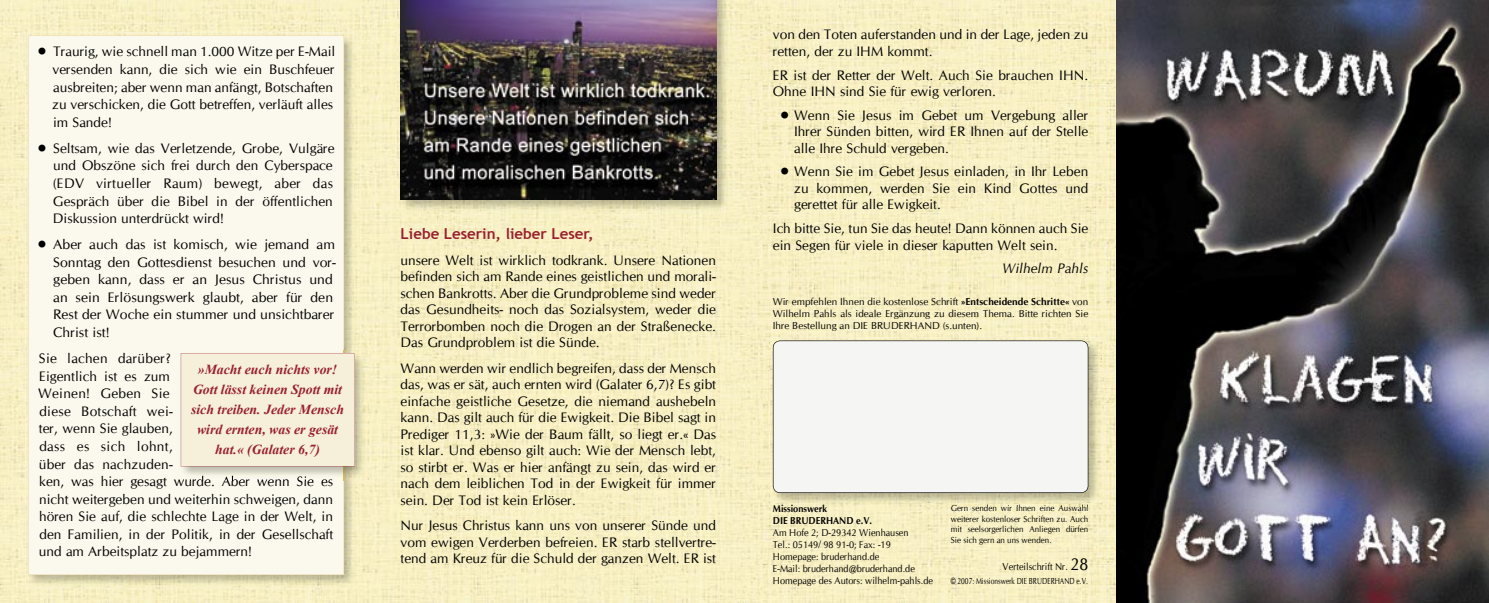
<style>
.page{position:relative;width:1489px;height:603px;background:#fff}
.page>*{position:absolute;margin:0;border:0;box-sizing:border-box;transform-origin:0 0}
.t1{font:700 15px "Trebuchet MS";color:#98202f}
.t2{font:13.75px/17.5px "Cg Omega";color:#000}
.t3{font:italic 700 13.75px/20px "Times New Roman";color:#98202f;text-align:center}
.t4{font:italic 13.75px "Cg Omega";color:#000}
.t5{font:10px/12px "Cg Omega";color:#000;text-align:justify}
.t6{font:10px/12px "Cg Omega";color:#000;scale:.92 1}
.t7{font:700 10px/12px "Cg Omega";color:#000;scale:.92 1}
.t8{font:8.75px/10.5px "Cg Omega";color:#000;text-align:justify;scale:.92 1}
.t9{font:8.75px "Cg Omega";color:#000;scale:.76 1}
.s1{font-weight:700}
.s2{font-size:17.5px}
.s3{font-family:"Arial"}
</style>
<div class="page">
<img style="left:0;top:0;width:398px;height:43px">
<img style="left:701px;top:0;width:415px;height:301px">
<img style="left:0;top:43px;width:44px;height:559px">
<img style="left:350px;top:43px;width:87px;height:559px">
<img style="left:437px;top:213px;width:264px;height:389px">
<img style="left:700px;top:301px;width:87px;height:301px">
<img style="left:787px;top:301px;width:329px;height:43px">
<img style="left:1095px;top:344px;width:21px;height:258px">
<img style="left:787px;top:506px;width:308px;height:96px">
<img style="left:44px;top:588px;width:306px;height:14px">
<img style="left:951px;top:506px;width:137px;height:5px">
<img style="left:25px;top:33px;width:332px;height:42px">
<img style="left:25px;top:75px;width:42px;height:513px">
<img style="left:344px;top:75px;width:13px;height:275px">
<img style="left:316px;top:480px;width:41px;height:108px">
<img style="left:67px;top:574px;width:249px;height:14px">
<div style="left:28px;top:35px;width:316px;height:539px;background:#fbf8ed"></div>
<img style="left:1116px;top:0;width:372px;height:602px">
<img style="left:398px;top:0;width:331px;height:213px">
<img style="left:400px;top:0;width:316px;height:199px">
<img style="left:770px;top:337px;width:331px;height:169px">
<img style="left:951px;top:504px;width:137px;height:2px">
<div style="left:772px;top:340px;width:316px;height:153px;background:#f5f5f4"></div>
<img style="left:178px;top:350px;width:190px;height:130px">
<img style="left:178px;top:475px;width:155px;height:5px">
<img style="left:344px;top:350px;width:1px;height:130px">
<div style="left:181px;top:353px;width:173px;height:113px;background:#f6efda"></div>
<p class="t2" style="left:52px;top:43px;width:284px;text-indent:-15px">• Traurig, wie schnell man 1.000 Witze per E-Mail versenden kann, die sich wie ein Buschfeuer ausbreiten; aber wenn man anfängt, Botschaften zu verschicken, die Gott betreffen, verläuft alles im Sande!</p>
<p class="t2" style="left:53px;top:140px;width:283px;text-indent:-16px">• Seltsam, wie das Verletzende, Grobe, Vulgäre und Obszöne sich frei durch den Cyberspace (EDV virtueller Raum) bewegt, aber das Gespräch über die Bibel in der öffentlichen Diskussion unterdrückt wird!</p>
<p class="t2" style="left:53px;top:236px;width:284px;text-indent:-16px">• Aber auch das ist komisch, wie jemand am Sonntag den Gottesdienst besuchen und vor&shy;geben kann, dass er an Jesus Christus und an sein Erlösungswerk glaubt, aber für den Rest der Woche ein stummer und unsichtbarer Christ ist!</p>
<p class="t2" style="left:38px;top:350px;width:296px">Sie lachen darüber?<br>Eigentlich ist es zum<br>Weinen! Geben Sie<br>diese Botschaft wei-<br>ter, wenn Sie glauben,<br>dass es sich lohnt,<br>über das nachzuden-<br>ken, was hier gesagt wurde. Aber wenn Sie es nicht weitergeben und weiterhin schweigen, dann hören Sie auf, die schlechte Lage in der Welt, in den Familien, in der Politik, in der Gesellschaft und am Arbeitsplatz zu bejammern!</p>
<p class="t3" style="left:191px;top:358px;width:154px">»Macht euch nichts vor!<br>Gott lässt keinen Spott mit sich treiben. Jeder Mensch wird ernten, was er gesät hat.« (Galater 6,7)</p>
<p class="t1" style="left:400px;top:224px;width:195px">Liebe Leserin, lieber Leser,</p>
<p class="t2" style="left:400px;top:252px;width:317px;line-height:16.5px;text-align:justify">unsere Welt ist wirklich todkrank. Unsere Nationen befinden sich am Rande eines geistlichen und morali&shy;schen Bankrotts. Aber die Grundprobleme sind weder das Gesundheits- noch das Sozialsystem, weder die Terrorbomben noch die Drogen an der Straßenecke.<br>Das Grundproblem ist die Sünde.</p>
<p class="t2" style="left:400px;top:360px;width:317px;line-height:16.5px;text-align:justify">Wann werden wir endlich begreifen, dass der Mensch das, was er sät, auch ernten wird (Galater 6,7)? Es gibt einfache geistliche Gesetze, die niemand aushebeln kann. Das gilt auch für die Ewigkeit. Die Bibel sagt in Prediger 11,3: »Wie der Baum fällt, so liegt er.« Das ist klar. Und ebenso gilt auch: Wie der Mensch lebt, so stirbt er. Was er hier anfängt zu sein, das wird er nach dem leiblichen Tod in der Ewigkeit für immer sein. Der Tod ist kein Erlöser.</p>
<p class="t2" style="left:400px;top:517px;width:317px;line-height:16.5px;text-align:justify">Nur Jesus Christus kann uns von unserer Sünde und vom ewigen Verderben befreien. ER starb stellvertre&shy;tend am Kreuz für die Schuld der ganzen Welt. ER ist</p>
<p class="t2" style="left:772px;top:27px;width:317px;line-height:16.5px">von den Toten auferstanden und in der Lage, jeden zu retten, der zu IHM kommt.</p>
<p class="t2" style="left:772px;top:67px;width:317px;line-height:16.5px">ER ist der Retter der Welt. Auch Sie brauchen IHN.<br>Ohne IHN sind Sie für ewig verloren.</p>
<p class="t2" style="left:794px;top:107px;width:296px;line-height:16.5px;text-align:justify;text-indent:-14px">• Wenn Sie Jesus im Gebet um Vergebung aller Ihrer Sünden bitten, wird ER Ihnen auf der Stelle alle Ihre Schuld vergeben.</p>
<p class="t2" style="left:794px;top:163px;width:296px;line-height:16.5px;text-align:justify;text-indent:-14px">• Wenn Sie im Gebet Jesus einladen, in Ihr Leben zu kommen, werden Sie ein Kind Gottes und gerettet für alle Ewigkeit.</p>
<p class="t2" style="left:772px;top:220px;width:317px;line-height:16.5px">Ich bitte Sie, tun Sie das heute! Dann können auch Sie ein Segen für viele in dieser kaputten Welt sein.</p>
<p class="t4" style="left:1002px;top:260px;width:87px">Wilhelm Pahls</p>
<p class="t5" style="left:772px;top:295px;width:317px">Wir empfehlen Ihnen die kostenlose Schrift <span class="s1">»Entscheidende Schritte«</span> von Wilhelm Pahls als ideale Ergänzung zu diesem Thema. Bitte richten Sie Ihre Bestellung an DIE BRUDERHAND (s.unten).</p>
<p class="t7" style="left:772px;top:502px;width:109px">Missionswerk<br>DIE BRUDERHAND e.V.</p>
<p class="t6" style="left:772px;top:526px;width:176px">Am Hofe 2; D-29342 Wienhausen<br>Tel.: 05149/ 98 91-0; Fax: -19<br>Homepage: bruderhand.de<br>E-Mail: bruderhand@bruderhand.de<br>Homepage des Autors: wilhelm-pahls.de</p>
<p class="t8" style="left:950px;top:502px;width:151px">Gern senden wir Ihnen eine Auswahl weiterer kostenloser Schriften zu. Auch mit seelsorgerlichen Anliegen dürfen Sie sich gern an uns wenden.</p>
<p class="t6" style="left:1002px;top:560px;width:95px">Verteilschrift Nr. <span class="s2">28</span></p>
<p class="t9" style="left:950px;top:576px;width:182px"><span class="s3">©</span> 2007: Missionswerk DIE BRUDERHAND e.V.</p>
</div>
